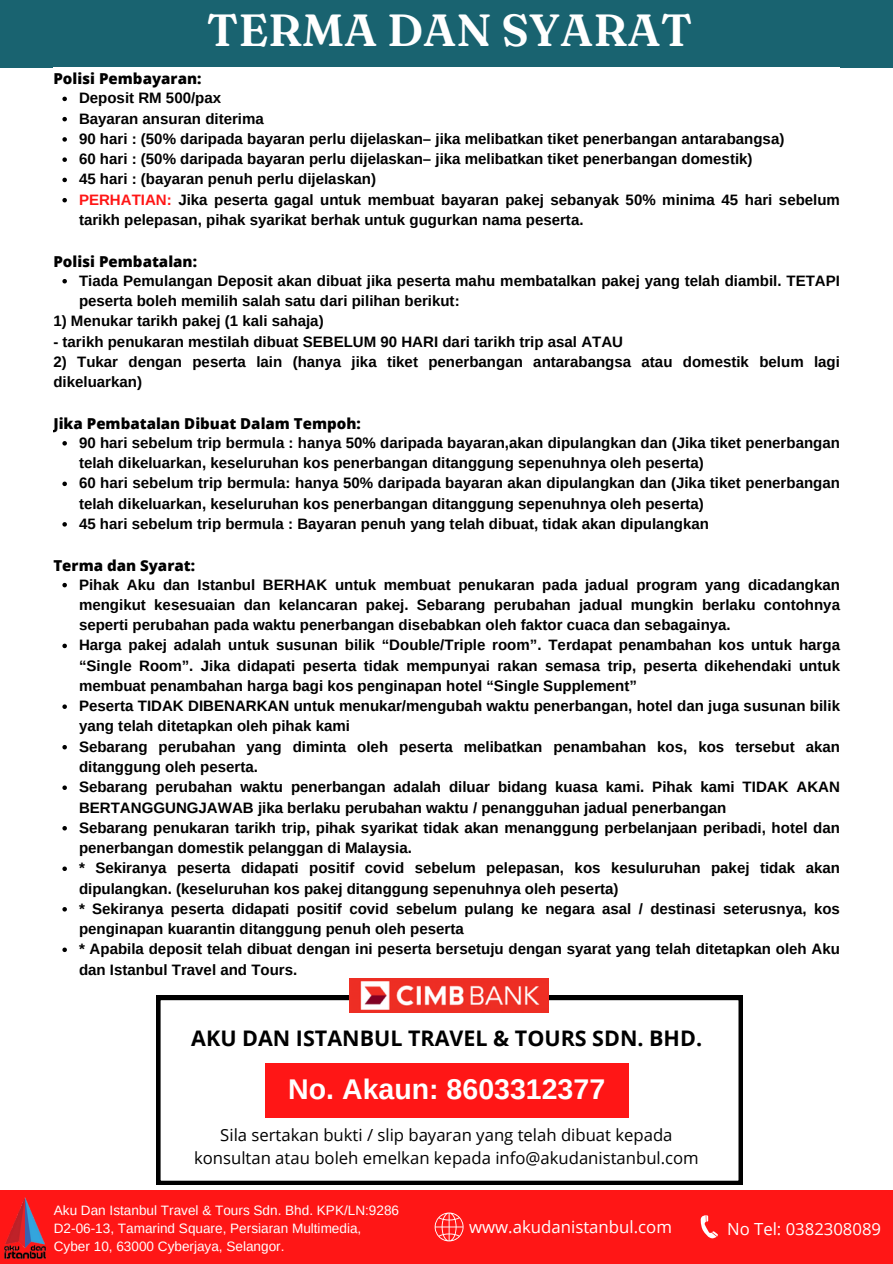
<style>
.page{position:relative;width:893px;height:1264px;background:#fff}
.page>*{position:absolute;margin:0;border:0;box-sizing:border-box;transform-origin:0 0}
.t1{font:600 45px "Fraunces 9 pt";color:#fff}
.t2{font:700 28.5px "Arimo";color:#fff}
.t3{font:700 21.45px "Open Sans";color:#000}
.t4{font:16.8px "Open Sans";color:#fff}
.t5{font:16.65px/22.2px "Open Sans";color:#000;text-align:center}
.t6{font:16.65px "Open Sans";color:#fff}
.t7{font:700 15px/20.2px "Arimo";color:#000}
.t8{font:800 15px "Open Sans";color:#000}
.t9{font:13.5px/18px "Arimo";color:#fff}
.s1{color:#ff1616}
</style>
<div class="page">
<div style="left:0;top:0;width:892px;height:67px;background:#196370"></div>
<svg style="left:156px;top:995px;width:586px;height:189px"></svg>
<div style="left:265px;top:1063px;width:363px;height:54px;background:#ff1616"></div>
<svg style="left:62px;top:97px;width:5px;height:4px"></svg>
<svg style="left:62px;top:117px;width:5px;height:4px"></svg>
<svg style="left:62px;top:137px;width:5px;height:5px"></svg>
<svg style="left:62px;top:157px;width:5px;height:5px"></svg>
<svg style="left:62px;top:178px;width:5px;height:4px"></svg>
<svg style="left:62px;top:198px;width:5px;height:4px"></svg>
<svg style="left:62px;top:279px;width:5px;height:4px"></svg>
<svg style="left:62px;top:441px;width:5px;height:4px"></svg>
<svg style="left:62px;top:481px;width:5px;height:5px"></svg>
<svg style="left:62px;top:522px;width:5px;height:4px"></svg>
<svg style="left:62px;top:583px;width:5px;height:4px"></svg>
<svg style="left:62px;top:643px;width:5px;height:5px"></svg>
<svg style="left:62px;top:704px;width:5px;height:5px"></svg>
<svg style="left:62px;top:745px;width:5px;height:4px"></svg>
<svg style="left:62px;top:785px;width:5px;height:5px"></svg>
<svg style="left:62px;top:826px;width:5px;height:4px"></svg>
<svg style="left:62px;top:866px;width:5px;height:5px"></svg>
<svg style="left:62px;top:907px;width:5px;height:4px"></svg>
<svg style="left:62px;top:947px;width:5px;height:5px"></svg>
<img style="left:349px;top:978px;width:199px;height:34px">
<div style="left:0;top:1190px;width:892px;height:73px;background:#ff1616"></div>
<svg style="left:700px;top:1215px;width:17px;height:23px"></svg>
<svg style="left:434px;top:1212px;width:29px;height:29px"></svg>
<img style="left:5px;top:1197px;width:40px;height:62px">
<h1 class="t1" style="left:207px;top:2px;width:487px">TERMA DAN SYARAT</h1>
<p class="t8" style="left:53px;top:68px;width:150px">Polisi Pembayaran:</p>
<p class="t7" style="left:79px;top:88px;width:762px">Deposit RM 500/pax<br>Bayaran ansuran diterima<br>90 hari : (50% daripada bayaran perlu dijelaskan– jika melibatkan tiket penerbangan antarabangsa)<br>60 hari : (50% daripada bayaran perlu dijelaskan– jika melibatkan tiket penerbangan domestik)<br>45 hari : (bayaran penuh perlu dijelaskan)<br><span class="s1">PERHATIAN:</span> Jika peserta gagal untuk membuat bayaran pakej sebanyak 50% minima 45 hari sebelum tarikh pelepasan, pihak syarikat berhak untuk gugurkan nama peserta.</p>
<p class="t8" style="left:53px;top:250px;width:145px">Polisi Pembatalan:</p>
<p class="t7" style="left:79px;top:270px;width:762px">Tiada Pemulangan Deposit akan dibuat jika peserta mahu membatalkan pakej yang telah diambil. TETAPI peserta boleh memilih salah satu dari pilihan berikut:</p>
<p class="t7" style="left:53px;top:311px;width:272px">1) Menukar tarikh pakej (1 kali sahaja)</p>
<p class="t7" style="left:53px;top:331px;width:571px">- tarikh penukaran mestilah dibuat SEBELUM 90 HARI dari tarikh trip asal ATAU</p>
<p class="t7" style="left:53px;top:351px;width:788px">2) Tukar dengan peserta lain (hanya jika tiket penerbangan antarabangsa atau domestik belum lagi dikeluarkan)</p>
<p class="t8" style="left:53px;top:412px;width:309px">Jika Pembatalan Dibuat Dalam Tempoh:</p>
<p class="t7" style="left:79px;top:432px;width:762px">90 hari sebelum trip bermula : hanya 50% daripada bayaran,akan dipulangkan dan (Jika tiket penerbangan telah dikeluarkan, keseluruhan kos penerbangan ditanggung sepenuhnya oleh peserta)<br>60 hari sebelum trip bermula: hanya 50% daripada bayaran akan dipulangkan dan (Jika tiket penerbangan telah dikeluarkan, keseluruhan kos penerbangan ditanggung sepenuhnya oleh peserta)<br>45 hari sebelum trip bermula : Bayaran penuh yang telah dibuat, tidak akan dipulangkan</p>
<p class="t8" style="left:53px;top:554px;width:143px">Terma dan Syarat:</p>
<p class="t7" style="left:79px;top:574px;width:762px">Pihak Aku dan Istanbul BERHAK untuk membuat penukaran pada jadual program yang dicadangkan mengikut kesesuaian dan kelancaran pakej. Sebarang perubahan jadual mungkin berlaku contohnya seperti perubahan pada waktu penerbangan disebabkan oleh faktor cuaca dan sebagainya.<br>Harga pakej adalah untuk susunan bilik “Double/Triple room”. Terdapat penambahan kos untuk harga “Single Room”. Jika didapati peserta tidak mempunyai rakan semasa trip, peserta dikehendaki untuk membuat penambahan harga bagi kos penginapan hotel “Single Supplement”<br>Peserta TIDAK DIBENARKAN untuk menukar/mengubah waktu penerbangan, hotel dan juga susunan bilik yang telah ditetapkan oleh pihak kami<br>Sebarang perubahan yang diminta oleh peserta melibatkan penambahan kos, kos tersebut akan ditanggung oleh peserta.<br>Sebarang perubahan waktu penerbangan adalah diluar bidang kuasa kami. Pihak kami TIDAK AKAN BERTANGGUNGJAWAB jika berlaku perubahan waktu / penangguhan jadual penerbangan<br>Sebarang penukaran tarikh trip, pihak syarikat tidak akan menanggung perbelanjaan peribadi, hotel dan penerbangan domestik pelanggan di Malaysia.<br>* Sekiranya peserta didapati positif covid sebelum pelepasan, kos kesuluruhan pakej tidak akan dipulangkan. (keseluruhan kos pakej ditanggung sepenuhnya oleh peserta)<br>* Sekiranya peserta didapati positif covid sebelum pulang ke negara asal / destinasi seterusnya, kos penginapan kuarantin ditanggung penuh oleh peserta<br>* Apabila deposit telah dibuat dengan ini peserta bersetuju dengan syarat yang telah ditetapkan oleh Aku dan Istanbul Travel and Tours.</p>
<h3 class="t3" style="left:191px;top:1023px;width:512px">AKU DAN ISTANBUL TRAVEL &amp; TOURS SDN. BHD.</h3>
<h2 class="t2" style="left:288px;top:1073px;width:318px">No. Akaun: 8603312377</h2>
<p class="t5" style="left:194px;top:1123px;width:506px">Sila sertakan bukti / slip bayaran yang telah dibuat kepada konsultan atau boleh emelkan kepada info@akudanistanbul.com</p>
<p class="t9" style="left:54px;top:1201px;width:347px">Aku Dan Istanbul Travel &amp; Tours Sdn. Bhd. KPK/LN:9286<br>D2-06-13, Tamarind Square, Persiaran Multimedia,<br>Cyber 10, 63000 Cyberjaya, Selangor.</p>
<h4 class="t4" style="left:427px;top:1211px;width:204px">www.akudanistanbul.com</h4>
<p class="t4" style="left:469px;top:1214px;width:204px">www.akudanistanbul.com</p>
<p class="t6" style="left:727px;top:1216px;width:155px">No Tel: 0382308089</p>
</div>
